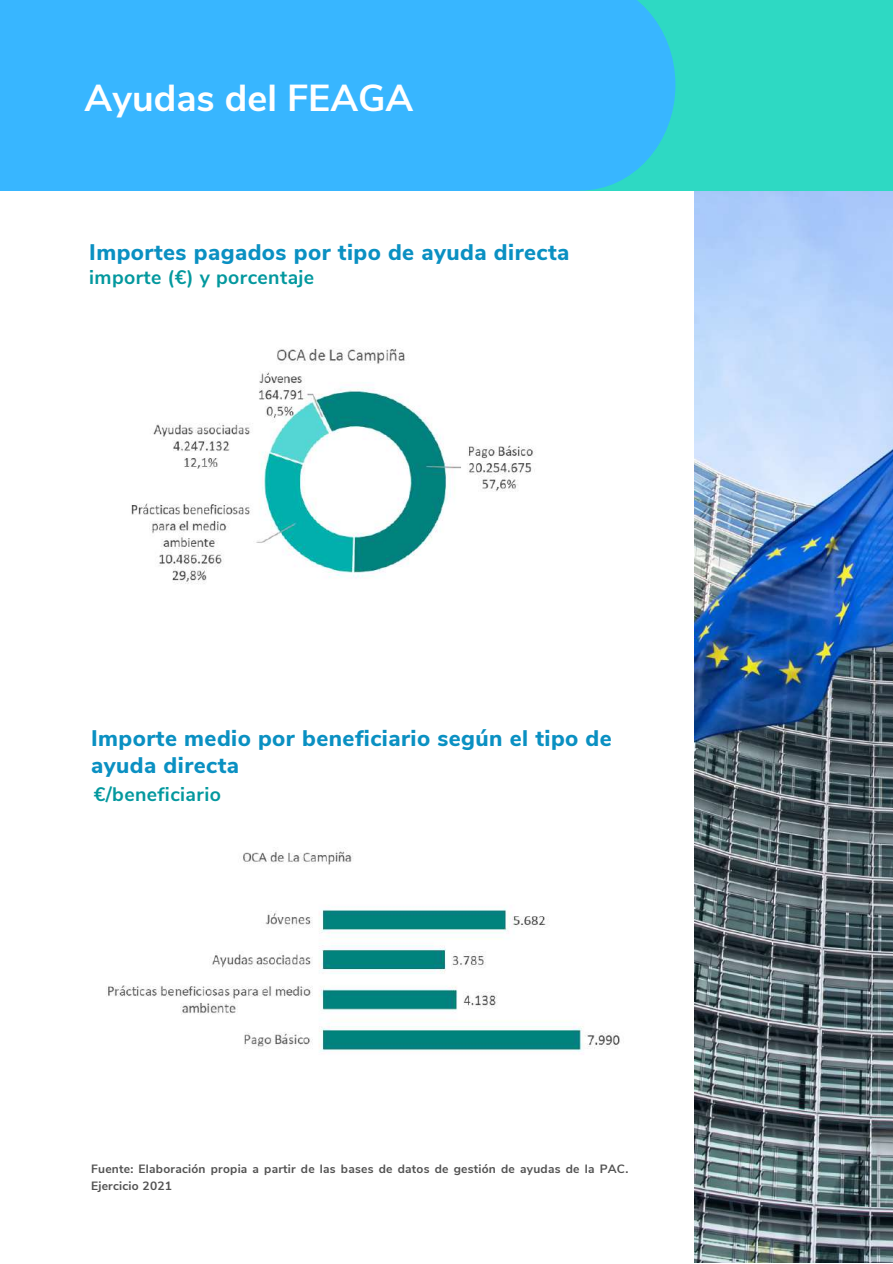
<style>
.page{position:relative;width:893px;height:1264px;background:#fff}
.page>*{position:absolute;margin:0;border:0;box-sizing:border-box;transform-origin:0 0}
.t1{font:700 37.5px "Nunito Sans";color:#fff}
.t2{font:800 22.5px/27px "Nunito Sans";letter-spacing:.02em;color:#0a90c2}
.t3{font:700 19.5px "Nunito Sans";letter-spacing:.02em;color:#03989e}
.t4{font:700 12px/17px "Nunito Sans";letter-spacing:.02em;color:#525252}
</style>
<div class="page">
<div style="left:580px;top:0;width:312px;height:191px;background:#2ed9c3"></div>
<div style="left:0;top:0;width:580px;height:191px;background:#38b6ff"></div>
<svg style="left:580px;top:0;width:95px;height:190px"></svg>
<img style="left:108px;top:847px;width:512px;height:205px">
<img style="left:694px;top:192px;width:198px;height:1070px">
<img style="left:131px;top:348px;width:404px;height:236px">
<h1 class="t1" style="left:85px;top:73px;width:330px">Ayudas del FEAGA</h1>
<p class="t2" style="left:89px;top:239px;width:481px">Importes pagados por tipo de ayuda directa</p>
<p class="t3" style="left:89px;top:264px;width:226px">importe (€) y porcentaje</p>
<p class="t2" style="left:91px;top:725px;width:522px">Importe medio por beneficiario según el tipo de ayuda directa</p>
<p class="t3" style="left:94px;top:781px;width:129px">€/beneficiario</p>
<p class="t4" style="left:91px;top:1160px;width:538px">Fuente: Elaboración propia a partir de las bases de datos de gestión de ayudas de la PAC.<br>Ejercicio 2021</p>
</div>
